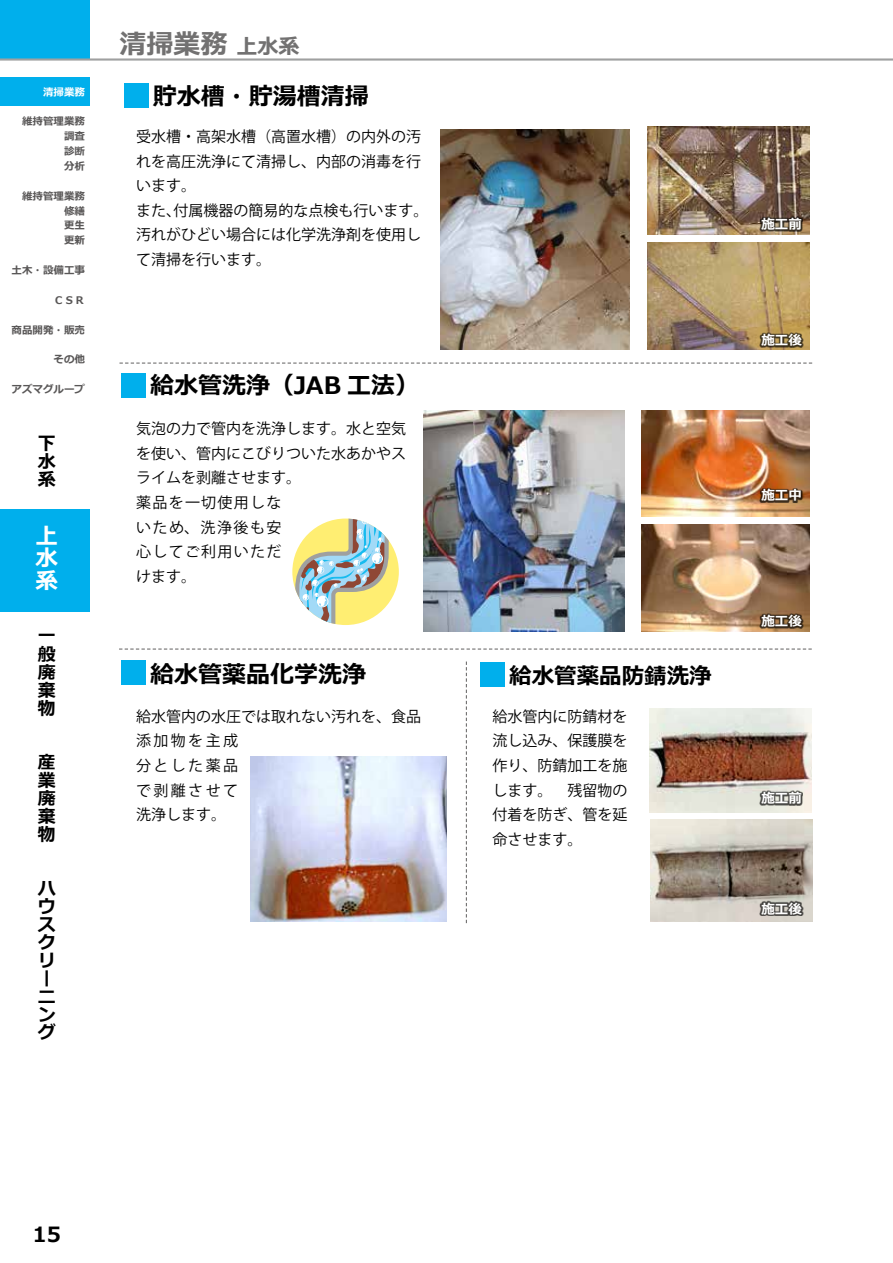
<style>
.page{position:relative;width:893px;height:1263px;background:#fff}
.page>*{position:absolute;margin:0;border:0;box-sizing:border-box;transform-origin:0 0}
.t1{font:700 27px "Meiryo";color:#727171}
.t2{font:700 24px "Meiryo";color:#000}
.t3{font:700 22.5px "Meiryo";color:#000}
.t4{font:700 22.5px/22.5px "Meiryo";color:#fff;text-align:justify}
.t5{font:700 21px "Meiryo";color:#000}
.t6{font:700 18px/18px "Meiryo";color:#000;text-align:justify}
.t7{font:15px/24.6px "Koz Go Pro";color:#000}
.t8{font:700 13.5px "Meiryo";color:#fff}
.t9{font:700 10.5px/14.9px "Meiryo";color:#595757;text-align:justify}
.t10{font:700 10.5px "Meiryo";color:#fff}
.s1{font-size:21px}
</style>
<div class="page">
<div style="left:0;top:0;width:90px;height:60px;background:#00afec"></div>
<div style="left:0;top:78px;width:90px;height:28px;background:#00afec"></div>
<hr style="left:0;top:58px;width:893px;height:3px;background:#9fa0a0">
<div style="left:124px;top:83px;width:24px;height:24px;background:#00afec"></div>
<div style="left:121px;top:660px;width:25px;height:24px;background:#00afec"></div>
<div style="left:121px;top:373px;width:25px;height:25px;background:#00afec"></div>
<div style="left:480px;top:663px;width:25px;height:24px;background:#00afec"></div>
<svg style="left:119px;top:362px;width:693px;height:2px"></svg>
<img style="left:647px;top:243px;width:162px;height:107px">
<img style="left:440px;top:129px;width:189px;height:221px">
<img style="left:647px;top:127px;width:162px;height:107px">
<svg style="left:119px;top:648px;width:693px;height:2px"></svg>
<svg style="left:466px;top:661px;width:1px;height:262px"></svg>
<div style="left:0;top:509px;width:90px;height:102px;background:#00afec"></div>
<img style="left:251px;top:756px;width:195px;height:165px">
<img style="left:651px;top:819px;width:161px;height:102px">
<img style="left:650px;top:709px;width:161px;height:103px">
<img style="left:423px;top:410px;width:202px;height:221px">
<img style="left:642px;top:525px;width:167px;height:106px">
<img style="left:642px;top:410px;width:167px;height:107px">
<div style="left:292px;top:518px;width:107px;height:107px;background:#ffee72;border-radius:53px"></div>
<svg style="left:295px;top:518px;width:94px;height:107px"></svg>
<div style="left:759px;top:487px;width:44px;height:16px;background:#000;opacity:.7"></div>
<div style="left:759px;top:790px;width:44px;height:16px;background:#000;opacity:.7"></div>
<div style="left:759px;top:216px;width:44px;height:16px;background:#000;opacity:.7"></div>
<div style="left:759px;top:613px;width:45px;height:16px;background:#000;opacity:.7"></div>
<div style="left:759px;top:901px;width:45px;height:15px;background:#000;opacity:.7"></div>
<div style="left:759px;top:332px;width:45px;height:15px;background:#000;opacity:.7"></div>
<p class="t10" style="left:43px;top:84px;width:44px">清掃業務</p>
<p class="t9" style="left:64px;top:115px;width:22px;text-indent:-42px">維持管理業務調査診断分析</p>
<p class="t9" style="left:64px;top:189px;width:22px;text-indent:-42px">維持管理業務修繕更生更新</p>
<p class="t9" style="left:12px;top:263px;width:75px">土木・設備工事</p>
<p class="t9" style="left:54px;top:293px;width:33px">ＣＳＲ</p>
<p class="t9" style="left:12px;top:323px;width:75px">商品開発・販売</p>
<p class="t9" style="left:54px;top:353px;width:33px">その他</p>
<p class="t9" style="left:12px;top:382px;width:75px">アズマグループ</p>
<p class="t6" style="left:38px;top:435px;width:19px">下水系</p>
<h3 class="t4" style="left:35px;top:526px;width:24px">上水系</h3>
<p class="t6" style="left:38px;top:629px;width:19px">一般廃棄物</p>
<p class="t6" style="left:38px;top:755px;width:19px">産業廃棄物</p>
<p class="t6" style="left:38px;top:881px;width:19px;text-align:left">ハウスクリーニング</p>
<h1 class="t1" style="left:119px;top:25px;width:181px">清掃業務 <span class="s1">上水系</span></h1>
<h2 class="t2" style="left:153px;top:80px;width:217px">貯水槽・貯湯槽清掃</h2>
<p class="t7" style="left:136px;top:125px;width:294px">受水槽・高架水槽（高置水槽）の内外の汚れを高圧洗浄にて清掃し、内部の消毒を行います。<br>また、付属機器の簡易的な点検も行います。汚れがひどい場合には化学洗浄剤を使用して清掃を行います。</p>
<h2 class="t2" style="left:150px;top:369px;width:271px">給水管洗浄（JAB 工法）</h2>
<p class="t7" style="left:136px;top:417px;width:272px">気泡の力で管内を洗浄します。水と空気を使い、管内にこびりついた水あかやスライムを剥離させます。<br>薬品を一切使用しな<br>いため、洗浄後も安<br>心してご利用いただ<br>けます。</p>
<h2 class="t2" style="left:150px;top:657px;width:217px">給水管薬品化学洗浄</h2>
<h3 class="t3" style="left:509px;top:660px;width:204px">給水管薬品防錆洗浄</h3>
<p class="t7" style="left:136px;top:704px;width:287px">給水管内の水圧では取れない汚れを、食品添加物を主成<br>分とした薬品<br>で剥離させて<br>洗浄します。</p>
<p class="t7" style="left:492px;top:704px;width:136px;text-align:justify">給水管内に防錆材を流し込み、保護膜を作り、防錆加工を施します。　残留物の付着を防ぎ、管を延命させます。</p>
<p class="t8" style="left:761px;top:215px;width:42px">施工前</p>
<p class="t8" style="left:761px;top:331px;width:42px">施工後</p>
<p class="t8" style="left:761px;top:486px;width:42px">施工中</p>
<p class="t8" style="left:761px;top:612px;width:42px">施工後</p>
<p class="t8" style="left:761px;top:789px;width:42px">施工前</p>
<p class="t8" style="left:761px;top:899px;width:42px">施工後</p>
<h3 class="t5" style="left:33px;top:1220px;width:30px">15</h3>
</div>
